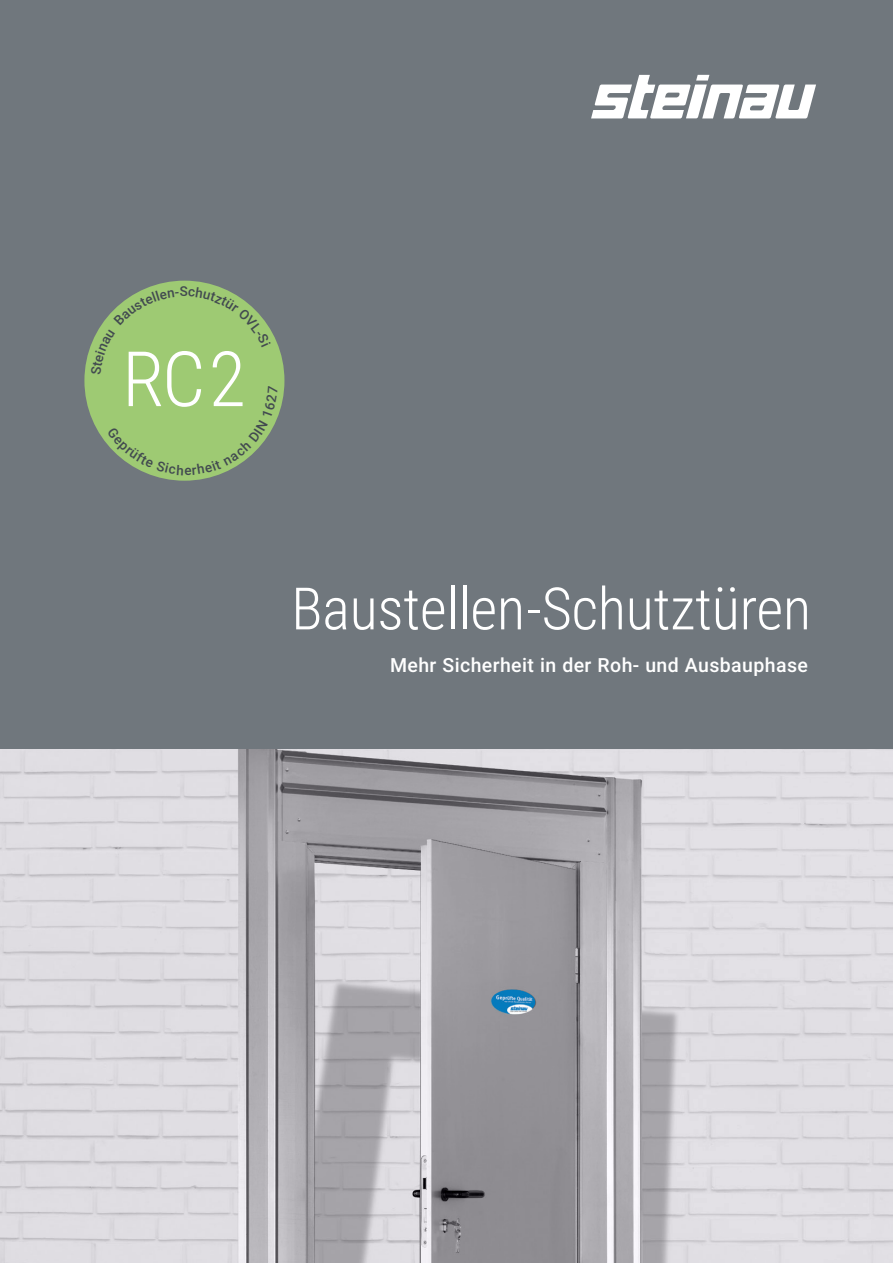
<style>
.page{position:relative;width:893px;height:1263px;background:#fff}
.page>*{position:absolute;margin:0;border:0;box-sizing:border-box;transform-origin:0 0}
.t1{font:300 76.5px "Roboto Condensed";color:#fff}
.t2{font:300 58.5px "Roboto Condensed";letter-spacing:-.005em;color:#fff}
.t3{font:500 19.5px "Roboto";letter-spacing:.02em;color:#fff}
</style>
<div class="page">
<svg style="left:0;top:748px;width:893px;height:515px;background:#c3c2c7"></svg>
<div style="left:0;top:0;width:893px;height:748px;background:#70777d"></div>
<svg style="left:591px;top:75px;width:225px;height:43px"></svg>
<div style="left:84px;top:281px;width:200px;height:200px;background:#9eca73;border-radius:50%"></div>
<svg style="left:91px;top:287px;width:180px;height:58px"></svg>
<svg style="left:107px;top:416px;width:171px;height:59px"></svg>
<h1 class="t1" style="left:122px;top:325px;width:125px">RC 2</h1>
<h2 class="t2" style="left:291px;top:568px;width:521px">Baustellen-Schutztüren</h2>
<p class="t3" style="left:390px;top:651px;width:419px">Mehr Sicherheit in der Roh- und Ausbauphase</p>
</div>
